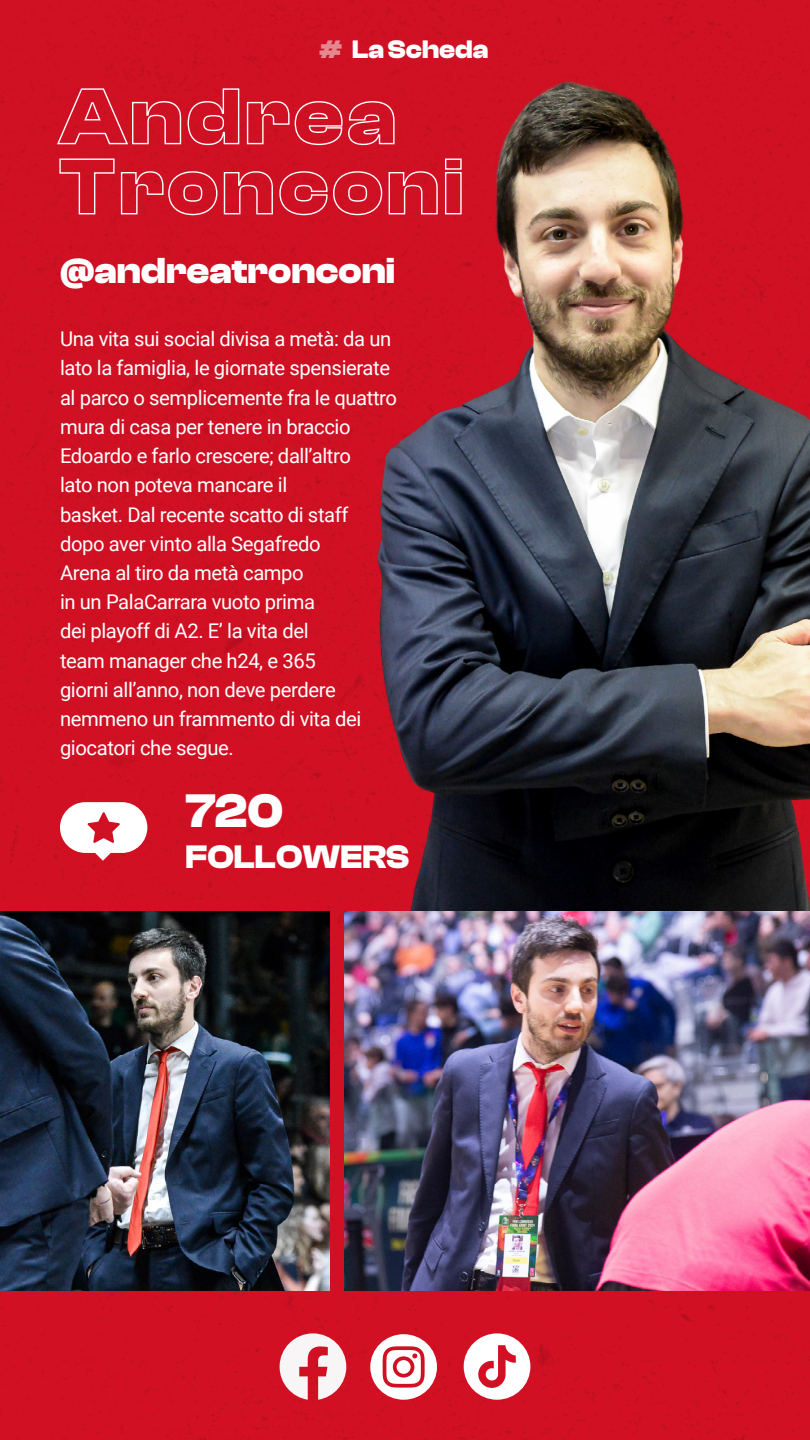
<style>
.page{position:relative;width:810px;height:1440px;background:#d11023}
.page>*{position:absolute;margin:0;border:0;box-sizing:border-box;transform-origin:0 0}
.t1{font:700 48.75px "Clash Display";color:#fff}
.t2{font:700 37.5px "Clash Display";color:#fff}
.t3{font:700 33.75px "Clash Display";color:#fff}
.t4{font:700 26.25px "Clash Display";color:#fff}
.t5{font:20.25px/29.2px "Roboto";letter-spacing:-.02em;color:#fff}
</style>
<div class="page">
<svg style="left:56px;top:88px;width:184px;height:58px;background:#d32a3b"></svg>
<svg style="left:246px;top:100px;width:39px;height:46px;background:#d42f3f"></svg>
<svg style="left:59px;top:158px;width:226px;height:58px;background:#d22637"></svg>
<img style="left:0;top:911px;width:329px;height:380px">
<img style="left:285px;top:0;width:525px;height:1037px">
<svg style="left:280px;top:1333px;width:66px;height:67px"></svg>
<svg style="left:370px;top:1334px;width:67px;height:66px"></svg>
<svg style="left:464px;top:1333px;width:66px;height:67px"></svg>
<svg style="left:60px;top:802px;width:87px;height:59px"></svg>
<img style="left:344px;top:911px;width:466px;height:380px">
<p class="t4" style="left:319px;top:35px;width:171px"># La Scheda</p>
<h2 class="t2" style="left:60px;top:250px;width:337px">@andreatronconi</h2>
<p class="t5" style="left:60px;top:323px;width:339px">Una vita sui social divisa a metà: da un lato la famiglia, le giornate spensierate al parco o semplicemente fra le quattro mura di casa per tenere in braccio<br>Edoardo e farlo crescere; dall’altro<br>lato non poteva mancare il<br>basket. Dal recente scatto di staff dopo aver vinto alla Segafredo<br>Arena al tiro da metà campo<br>in un PalaCarrara vuoto prima<br>dei playoff di A2. E’ la vita del<br>team manager che h24, e 365<br>giorni all’anno, non deve perdere nemmeno un frammento di vita dei giocatori che segue.</p>
<h1 class="t1" style="left:185px;top:784px;width:99px">720</h1>
<h3 class="t3" style="left:185px;top:838px;width:225px">FOLLOWERS</h3>
</div>
